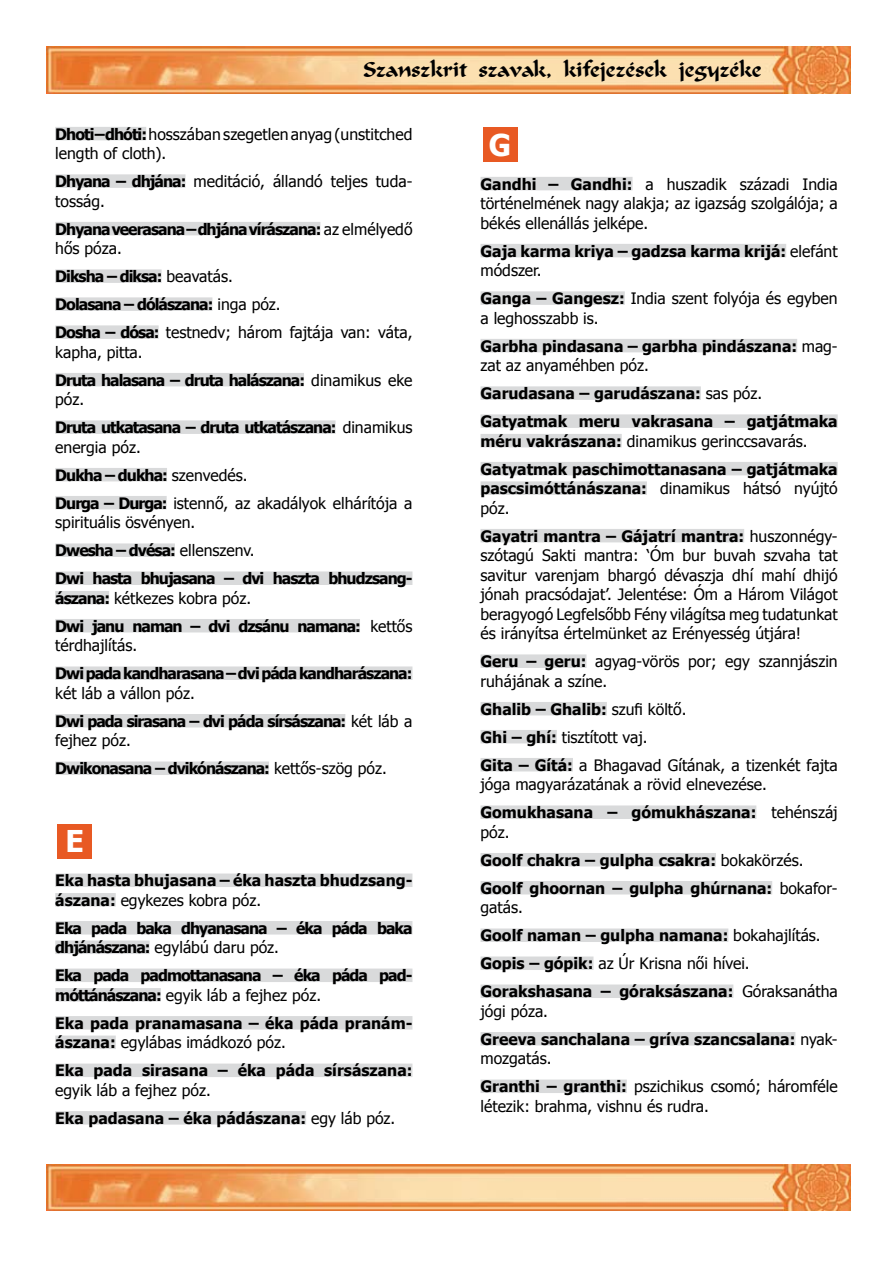
<style>
.page{position:relative;width:893px;height:1263px;background:#fff}
.page>*{position:absolute;margin:0;border:0;box-sizing:border-box;transform-origin:0 0}
.t1{font:700 30px "Tahoma";color:#fff}
.t2{font:21px "Merlin";letter-spacing:-.01em;color:#000}
.t3{font:15.75px/19.5px "Tahoma";color:#000}
.t4{font:700 15.75px/28px "Tahoma";color:#000}
.t5{font:700 15.75px/28px "Tahoma";letter-spacing:-.06em;color:#000}
.s1{font-weight:700}
.s2{font-weight:400}
</style>
<div class="page">
<img style="left:47px;top:47px;width:803px;height:46px">
<img style="left:47px;top:1164px;width:803px;height:47px">
<div style="left:55px;top:127px;width:91px;height:13px;background:#d9dadb"></div>
<div style="left:55px;top:174px;width:131px;height:14px;background:#d9dadb"></div>
<div style="left:55px;top:222px;width:265px;height:13px;background:#d9dadb"></div>
<div style="left:55px;top:269px;width:107px;height:14px;background:#d9dadb"></div>
<div style="left:55px;top:297px;width:157px;height:14px;background:#d9dadb"></div>
<div style="left:55px;top:325px;width:104px;height:14px;background:#d9dadb"></div>
<div style="left:55px;top:373px;width:249px;height:13px;background:#d9dadb"></div>
<div style="left:55px;top:420px;width:281px;height:14px;background:#d9dadb"></div>
<div style="left:55px;top:468px;width:112px;height:13px;background:#d9dadb"></div>
<div style="left:55px;top:496px;width:112px;height:13px;background:#d9dadb"></div>
<div style="left:55px;top:543px;width:120px;height:14px;background:#d9dadb"></div>
<div style="left:55px;top:571px;width:357px;height:14px;background:#d9dadb"></div>
<div style="left:55px;top:591px;width:54px;height:13px;background:#d9dadb"></div>
<div style="left:55px;top:619px;width:305px;height:13px;background:#d9dadb"></div>
<div style="left:55px;top:666px;width:357px;height:14px;background:#d9dadb"></div>
<div style="left:55px;top:714px;width:290px;height:13px;background:#d9dadb"></div>
<div style="left:55px;top:761px;width:214px;height:14px;background:#d9dadb"></div>
<div style="left:55px;top:873px;width:357px;height:14px;background:#d9dadb"></div>
<div style="left:55px;top:893px;width:61px;height:13px;background:#d9dadb"></div>
<div style="left:55px;top:921px;width:357px;height:13px;background:#d9dadb"></div>
<div style="left:55px;top:940px;width:95px;height:14px;background:#d9dadb"></div>
<div style="left:55px;top:968px;width:357px;height:14px;background:#d9dadb"></div>
<div style="left:55px;top:988px;width:106px;height:13px;background:#d9dadb"></div>
<div style="left:55px;top:1016px;width:357px;height:13px;background:#d9dadb"></div>
<div style="left:55px;top:1035px;width:61px;height:14px;background:#d9dadb"></div>
<div style="left:55px;top:1063px;width:357px;height:14px;background:#d9dadb"></div>
<div style="left:55px;top:1111px;width:251px;height:13px;background:#d9dadb"></div>
<div style="left:58px;top:824px;width:34px;height:34px;background:#e85923"></div>
<div style="left:480px;top:177px;width:153px;height:13px;background:#d9dadb"></div>
<div style="left:480px;top:244px;width:306px;height:13px;background:#d9dadb"></div>
<div style="left:480px;top:291px;width:145px;height:14px;background:#d9dadb"></div>
<div style="left:480px;top:339px;width:317px;height:13px;background:#d9dadb"></div>
<div style="left:480px;top:386px;width:221px;height:14px;background:#d9dadb"></div>
<div style="left:480px;top:414px;width:358px;height:14px;background:#d9dadb"></div>
<div style="left:480px;top:434px;width:142px;height:13px;background:#d9dadb"></div>
<div style="left:480px;top:462px;width:358px;height:13px;background:#d9dadb"></div>
<div style="left:480px;top:481px;width:167px;height:14px;background:#d9dadb"></div>
<div style="left:480px;top:529px;width:264px;height:13px;background:#d9dadb"></div>
<div style="left:480px;top:654px;width:106px;height:14px;background:#d9dadb"></div>
<div style="left:480px;top:702px;width:127px;height:13px;background:#d9dadb"></div>
<div style="left:480px;top:730px;width:77px;height:13px;background:#d9dadb"></div>
<div style="left:480px;top:758px;width:93px;height:13px;background:#d9dadb"></div>
<div style="left:480px;top:805px;width:276px;height:14px;background:#d9dadb"></div>
<div style="left:480px;top:853px;width:236px;height:13px;background:#d9dadb"></div>
<div style="left:480px;top:881px;width:292px;height:13px;background:#d9dadb"></div>
<div style="left:480px;top:928px;width:248px;height:14px;background:#d9dadb"></div>
<div style="left:480px;top:956px;width:113px;height:14px;background:#d9dadb"></div>
<div style="left:480px;top:984px;width:253px;height:14px;background:#d9dadb"></div>
<div style="left:480px;top:1032px;width:315px;height:13px;background:#d9dadb"></div>
<div style="left:480px;top:1079px;width:147px;height:14px;background:#d9dadb"></div>
<div style="left:483px;top:128px;width:34px;height:34px;background:#e85923"></div>
<h2 class="t2" style="left:363px;top:57px;width:401px">Szanszkrit szavak, kifejezések jegyzéke</h2>
<p class="t3" style="left:55px;top:123px;width:359px"><span class="s1">Dhoti – dhóti:</span> hosszában szegetlen anyag (unstitched length of cloth).</p>
<p class="t3" style="left:55px;top:171px;width:359px"><span class="s1">Dhyana – dhjána:</span> meditáció, állandó teljes tuda&shy;tosság.</p>
<p class="t5" style="left:55px;top:218px;width:359px;line-height:19.5px">Dhyana veerasana – dhjána vírászana: <span class="s2">az elmélyedő hős póza.</span></p>
<p class="t3" style="left:55px;top:262px;width:359px;line-height:28px"><span class="s1">Diksha – diksa:</span> beavatás.<br><span class="s1">Dolasana – dólászana:</span> inga póz.<br><span class="s1">Dosha – dósa:</span> testnedv; három fajtája van: váta,</p>
<p class="t5" style="left:55px;top:337px;width:359px"><span class="s2">kapha, pitta.<br></span>Druta halasana – druta halászana: <span class="s2">dinamikus eke</span></p>
<p class="t5" style="left:55px;top:384px;width:359px"><span class="s2">póz.<br></span>Druta utkatasana – druta utkatászana: <span class="s2">dinamikus</span></p>
<p class="t3" style="left:55px;top:432px;width:359px;line-height:28px">energia póz.<br><span class="s1">Dukha – dukha:</span> szenvedés.<br><span class="s1">Durga – Durga:</span> istennő, az akadályok elhárítója a</p>
<p class="t5" style="left:55px;top:507px;width:359px"><span class="s2">spirituális ösvényen.<br></span>Dwesha – dvésa: <span class="s2">ellenszenv.<br></span>Dwi hasta bhujasana – dvi haszta bhudzsang-</p>
<p class="t5" style="left:55px;top:583px;width:359px">ászana: <span class="s2">kétkezes kobra póz.<br></span>Dwi janu naman – dvi dzsánu namana: <span class="s2">kettős</span></p>
<p class="t3" style="left:55px;top:635px;width:83px">térdhajlítás.</p>
<p class="t5" style="left:55px;top:658px;width:359px">Dwi pada kandharasana – dvi páda kandharászana:</p>
<p class="t5" style="left:55px;top:678px;width:359px"><span class="s2">két láb a vállon póz.<br></span>Dwi pada sirasana – dvi páda sírsászana: <span class="s2">két láb a</span></p>
<p class="t3" style="left:55px;top:726px;width:333px;line-height:28px">fejhez póz.<br><span class="s1">Dwikonasana – dvikónászana:</span> kettős-szög póz.</p>
<h1 class="t1" style="left:65px;top:820px;width:20px">E</h1>
<p class="t4" style="left:55px;top:870px;width:359px;line-height:19.5px">Eka hasta bhujasana – éka haszta bhudzsang&shy;ászana: <span class="s2">egykezes kobra póz.</span></p>
<p class="t5" style="left:55px;top:917px;width:359px;line-height:19.5px">Eka pada baka dhyanasana – éka páda baka dhjánászana: <span class="s2">egylábú daru póz.</span></p>
<p class="t5" style="left:55px;top:965px;width:359px;line-height:19.5px">Eka pada padmottanasana – éka páda pad&shy;móttánászana: <span class="s2">egyik láb a fejhez póz.</span></p>
<p class="t4" style="left:55px;top:1012px;width:359px;line-height:19.5px">Eka pada pranamasana – éka páda pranám&shy;ászana: <span class="s2">egylábas imádkozó póz.</span></p>
<p class="t4" style="left:55px;top:1055px;width:359px">Eka pada sirasana – éka páda sírsászana:</p>
<p class="t3" style="left:55px;top:1075px;width:342px;line-height:28px">egyik láb a fejhez póz.<br><span class="s1">Eka padasana – éka pádászana:</span> egy láb póz.</p>
<h1 class="t1" style="left:489px;top:124px;width:24px">G</h1>
<p class="t3" style="left:480px;top:173px;width:359px;text-align:justify"><span class="s1">Gandhi – Gandhi:</span> a huszadik századi India történelmének nagy alakja; az igazság szolgálója; a békés ellenállás jelképe.</p>
<p class="t4" style="left:480px;top:240px;width:359px;line-height:19.5px">Gaja karma kriya – gadzsa karma krijá: <span class="s2">elefánt módszer.</span></p>
<p class="t3" style="left:480px;top:288px;width:359px"><span class="s1">Ganga – Gangesz:</span> India szent folyója és egyben a leghosszabb is.</p>
<p class="t4" style="left:480px;top:335px;width:359px;line-height:19.5px">Garbha pindasana – garbha pindászana: <span class="s2">mag&shy;zat az anyaméhben póz.</span></p>
<p class="t4" style="left:480px;top:378px;width:359px">Garudasana – garudászana: <span class="s2">sas póz.<br></span>Gatyatmak meru vakrasana – gatjátmaka</p>
<p class="t4" style="left:480px;top:426px;width:359px">méru vakrászana: <span class="s2">dinamikus gerinccsavarás.<br></span>Gatyatmak paschimottanasana – gatjátmaka</p>
<p class="t3" style="left:480px;top:478px;width:359px"><span class="s1">pascsimóttánászana:</span> dinamikus hátsó nyújtó póz.</p>
<p class="t3" style="left:480px;top:525px;width:359px;text-align:justify"><span class="s1">Gayatri mantra – Gájatrí mantra:</span> huszonnégy&shy;szótagú Sakti mantra: ‘Óm bur buvah szvaha tat savitur varenjam bhargó dévaszja dhí mahí dhijó jónah pracsódajat’. Jelentése: Óm a Három Világot beragyogó Legfelsőbb Fény világítsa meg tudatunkat és irányítsa értelmünket az Erényesség útjára!</p>
<p class="t3" style="left:480px;top:651px;width:359px"><span class="s1">Geru – geru:</span> agyag-vörös por; egy szannjászin ruhájának a színe.</p>
<p class="t3" style="left:480px;top:694px;width:359px;line-height:28px"><span class="s1">Ghalib – Ghalib:</span> szufi költő.<br><span class="s1">Ghi – ghí:</span> tisztított vaj.<br><span class="s1">Gita – Gítá:</span> a Bhagavad Gítának, a tizenkét fajta</p>
<p class="t3" style="left:480px;top:770px;width:359px;line-height:28px">jóga magyarázatának a rövid elnevezése.<br><span class="s1">Gomukhasana – gómukhászana:</span> tehénszáj</p>
<p class="t4" style="left:480px;top:817px;width:357px"><span class="s2">póz.<br></span>Goolf chakra – gulpha csakra: <span class="s2">bokakörzés.<br></span>Goolf ghoornan – gulpha ghúrnana: <span class="s2">bokafor-</span></p>
<p class="t4" style="left:480px;top:892px;width:359px"><span class="s2">gatás.<br></span>Goolf naman – gulpha namana: <span class="s2">bokahajlítás.<br></span>Gopis – gópik: <span class="s2">az Úr Krisna női hívei.<br></span>Gorakshasana – góraksászana: <span class="s2">Góraksanátha</span></p>
<p class="t4" style="left:480px;top:996px;width:359px"><span class="s2">jógi póza.<br></span>Greeva sanchalana – gríva szancsalana: <span class="s2">nyak-</span></p>
<p class="t3" style="left:480px;top:1044px;width:359px;line-height:28px">mozgatás.<br><span class="s1">Granthi – granthi:</span> pszichikus csomó; háromféle</p>
<p class="t3" style="left:480px;top:1095px;width:230px">létezik: brahma, vishnu és rudra.</p>
</div>
